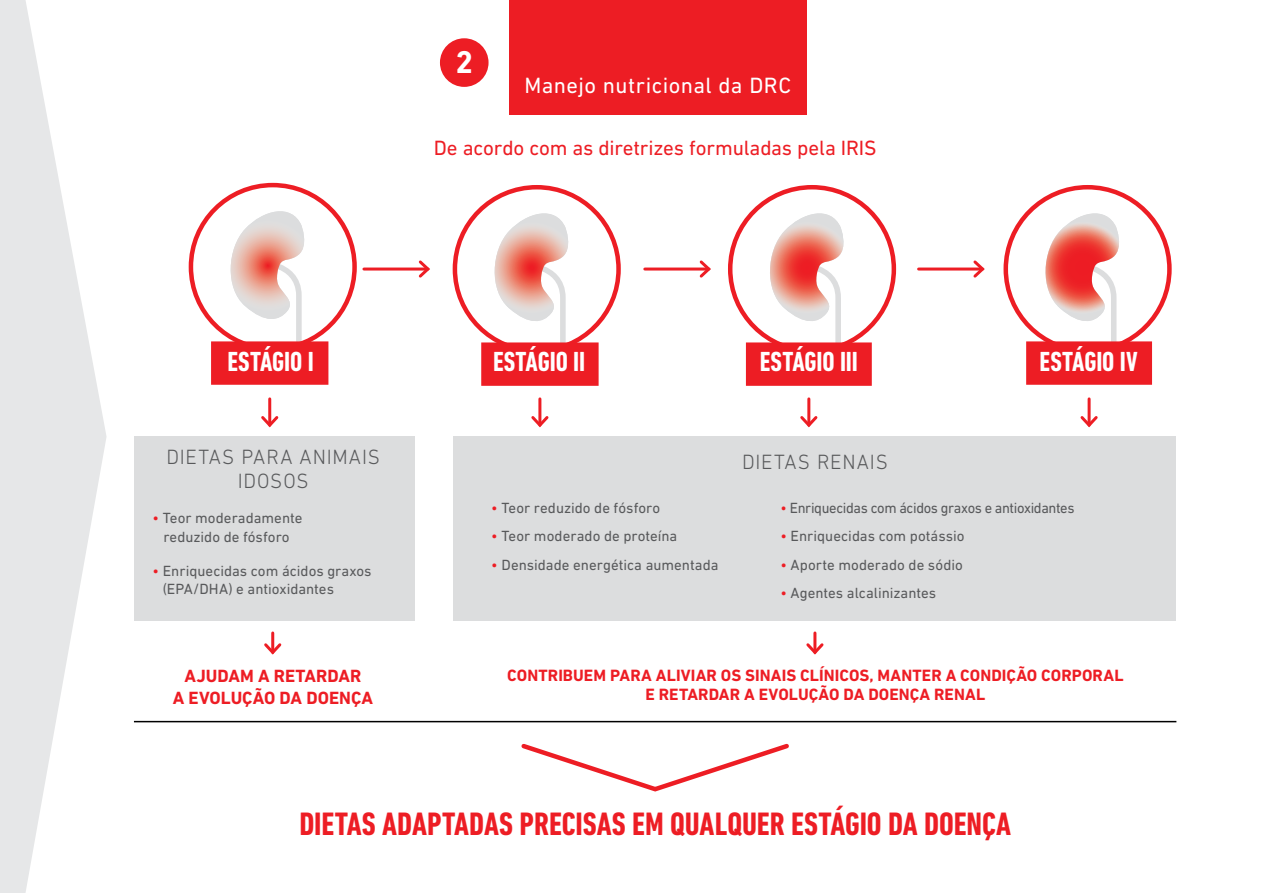
<style>
.page{position:relative;width:1263px;height:893px;background:#fff}
.page>*{position:absolute;margin:0;border:0;box-sizing:border-box;transform-origin:0 0}
.t1{font:700 condensed 33px "DIN Next LT Pro";letter-spacing:-.005em;color:#ed1d24}
.t2{font:700 31.95px "DIN Next LT Pro";color:#fff}
.t3{font:700 condensed 28.05px "DIN Next LT Pro";letter-spacing:-.005em;color:#fff}
.t4{font:22.5px "DIN Next LT Pro";letter-spacing:.02em;color:#fff}
.t5{font:21px "DIN Next LT Pro";letter-spacing:-.01em;color:#ed1d24}
.t6{font:300 21px/24px "DIN Next LT Pro";letter-spacing:.045em;color:#58595b;text-align:center}
.t7{font:700 18px/21.6px "DIN Next LT Pro";color:#ed1d24;text-align:center}
.t8{font:700 16.65px/19.4px "DIN Next LT Pro";letter-spacing:.005em;color:#ed1d24;text-align:center}
.t9{font:15px/19.2px "DIN Next LT Pro";color:#58595b;text-align:center}
.t10{font:15px "DIN Next LT Pro";letter-spacing:-.025em;color:#58595b}
.s1{color:#ed1d24}
</style>
<div class="page">
<svg style="left:1039px;top:205px;width:85px;height:136px"></svg>
<div style="left:1003px;top:185px;width:169px;height:168px;border:4px solid #ed1d24;border-radius:50%"></div>
<svg style="left:764px;top:205px;width:85px;height:137px"></svg>
<div style="left:728px;top:185px;width:168px;height:168px;border:4px solid #ed1d24;border-radius:50%"></div>
<svg style="left:489px;top:205px;width:84px;height:137px"></svg>
<div style="left:453px;top:185px;width:168px;height:168px;border:4px solid #ed1d24;border-radius:50%"></div>
<svg style="left:0;top:0;width:107px;height:893px;fill:#e6e7e8"></svg>
<svg style="left:225px;top:211px;width:84px;height:130px"></svg>
<div style="left:189px;top:183px;width:168px;height:168px;border:4px solid #ed1d24;border-radius:50%"></div>
<div style="left:211px;top:341px;width:117px;height:44px;background:#ed1d24"></div>
<hr style="left:268px;top:399px;width:3px;height:26px;background:#ed1d24">
<svg style="left:261px;top:413px;width:18px;height:15px"></svg>
<hr style="left:271px;top:633px;width:3px;height:19px;background:#ed1d24">
<svg style="left:264px;top:640px;width:18px;height:15px"></svg>
<hr style="left:813px;top:633px;width:3px;height:19px;background:#ed1d24">
<svg style="left:806px;top:640px;width:18px;height:15px"></svg>
<hr style="left:538px;top:399px;width:3px;height:26px;background:#ed1d24">
<svg style="left:531px;top:413px;width:18px;height:15px"></svg>
<hr style="left:807px;top:399px;width:3px;height:26px;background:#ed1d24">
<svg style="left:800px;top:413px;width:18px;height:15px"></svg>
<hr style="left:1087px;top:399px;width:3px;height:26px;background:#ed1d24">
<svg style="left:1080px;top:413px;width:18px;height:15px"></svg>
<div style="left:481px;top:342px;width:118px;height:44px;background:#ed1d24"></div>
<div style="left:746px;top:342px;width:126px;height:44px;background:#ed1d24"></div>
<div style="left:1026px;top:341px;width:126px;height:44px;background:#ed1d24"></div>
<hr style="left:645px;top:268px;width:64px;height:3px;background:#ed1d24">
<svg style="left:697px;top:260px;width:14px;height:18px"></svg>
<hr style="left:364px;top:268px;width:64px;height:3px;background:#ed1d24">
<svg style="left:416px;top:260px;width:14px;height:18px"></svg>
<hr style="left:918px;top:268px;width:64px;height:3px;background:#ed1d24">
<svg style="left:971px;top:260px;width:14px;height:18px"></svg>
<div style="left:134px;top:436px;width:281px;height:184px;background:#dcddde"></div>
<div style="left:453px;top:436px;width:723px;height:184px;background:#dcddde"></div>
<svg style="left:521px;top:743px;width:268px;height:49px"></svg>
<div style="left:509px;top:0;width:298px;height:115px;background:#ed1d24"></div>
<div style="left:440px;top:38px;width:48px;height:49px;background:#ed1d24;border-radius:50%"></div>
<hr style="left:134px;top:721px;width:1042px;height:1px;background:#000">
<h2 class="t2" style="left:456px;top:44px;width:19px">2</h2>
<h3 class="t4" style="left:524px;top:72px;width:268px">Manejo nutricional da DRC</h3>
<h3 class="t5" style="left:434px;top:136px;width:444px">De acordo com as diretrizes formuladas pela IRIS</h3>
<h3 class="t3" style="left:227px;top:346px;width:88px">ESTÁGIO I</h3>
<h3 class="t6" style="left:166px;top:444px;width:215px">DIETAS PARA ANIMAIS<br>IDOSOS</h3>
<p class="t9" style="left:153px;top:508px;width:151px"><span class="s1">•</span> Teor moderadamente reduzido de fósforo</p>
<p class="t9" style="left:163px;top:562px;width:210px;line-height:18px;text-align:left;text-indent:-10px"><span class="s1">•</span> Enriquecidas com ácidos graxos (EPA/DHA) e antioxidantes</p>
<h3 class="t3" style="left:493px;top:346px;width:94px">ESTÁGIO II</h3>
<h3 class="t3" style="left:760px;top:346px;width:100px">ESTÁGIO III</h3>
<h3 class="t3" style="left:1039px;top:346px;width:100px">ESTÁGIO IV</h3>
<p class="t9" style="left:491px;top:498px;width:170px"><span class="s1">•</span> Teor reduzido de fósforo</p>
<p class="t9" style="left:491px;top:526px;width:188px"><span class="s1">•</span> Teor moderado de proteína</p>
<p class="t9" style="left:491px;top:555px;width:229px"><span class="s1">•</span> Densidade energética aumentada</p>
<h3 class="t6" style="left:742px;top:450px;width:147px">DIETAS RENAIS</h3>
<p class="t10" style="left:780px;top:499px;width:296px"><span class="s1">•</span> Enriquecidas com ácidos graxos e antioxidantes</p>
<p class="t9" style="left:780px;top:526px;width:186px"><span class="s1">•</span> Enriquecidas com potássio</p>
<p class="t9" style="left:780px;top:555px;width:184px"><span class="s1">•</span> Aporte moderado de sódio</p>
<p class="t9" style="left:780px;top:583px;width:157px"><span class="s1">•</span> Agentes alcalinizantes</p>
<p class="t7" style="left:173px;top:665px;width:202px">AJUDAM A RETARDAR<br>A EVOLUÇÃO DA DOENÇA</p>
<p class="t8" style="left:507px;top:666px;width:618px">CONTRIBUEM PARA ALIVIAR OS SINAIS CLÍNICOS, MANTER A CONDIÇÃO CORPORAL<br>E RETARDAR A EVOLUÇÃO DA DOENÇA RENAL</p>
<h1 class="t1" style="left:299px;top:805px;width:713px">DIETAS ADAPTADAS PRECISAS EM QUALQUER ESTÁGIO DA DOENÇA</h1>
</div>
